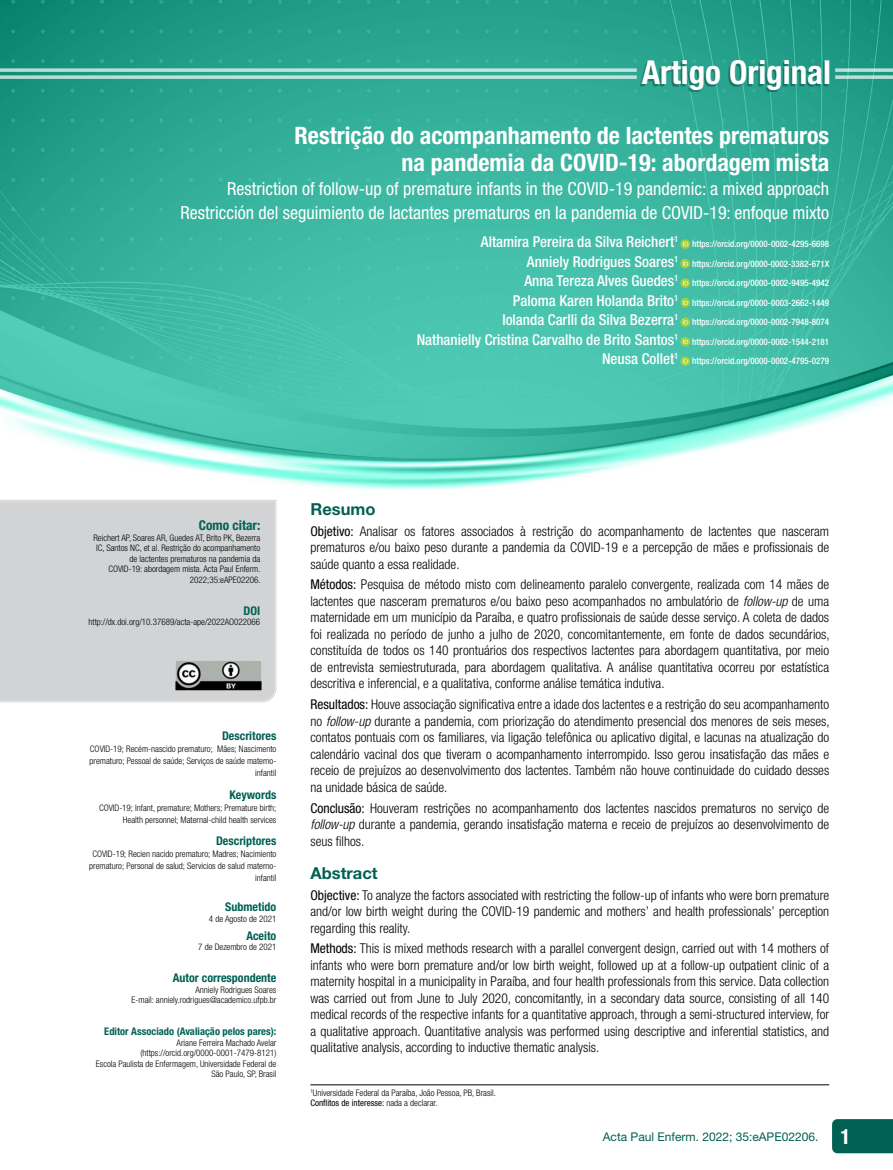
<style>
.page{position:relative;width:893px;height:1170px;background:#fff}
.page>*{position:absolute;margin:0;border:0;box-sizing:border-box;transform-origin:0 0}
.t1{font:700 condensed 33px "Helvetica Neue LT Std";color:#fff}
.t2{font:700 condensed 24px/27px "Helvetica Neue LT Std";color:#fff;text-align:right}
.t3{font:condensed 18px/24px "Helvetica Neue LT Std";color:#fff;text-align:right}
.t4{font:700 16.5px "Helvetica Neue LT Std";color:#006053}
.t5{font:500 condensed 15px "Helvetica Neue LT Std";color:#fff}
.t6{font:300 condensed 13.5px/16.5px "Helvetica Neue LT Std";color:#000;text-align:justify}
.t7{font:700 condensed 13.5px "Helvetica Neue LT Std";color:#006053}
.t8{font:700 condensed 12px "Helvetica Neue LT Std";color:#006053}
.t9{font:12px "Helvetica Neue LT Std";color:#006053}
.t10{font:700 condensed 10.5px "Helvetica Neue LT Std";color:#006053}
.t11{font:300 condensed 9px/10.5px "Helvetica Neue LT Std";color:#000;text-align:right}
.t12{font:500 condensed 9px "Helvetica Neue LT Std";color:#fff}
.s1{font-weight:400}
.s2{font-style:italic}
.s3{font-weight:700;font-stretch:condensed;font-size:21px;color:#fff}
</style>
<div class="page">
<div style="left:832px;top:1119px;width:61px;height:34px;background:#006053"></div>
<img style="left:0;top:0;width:893px;height:490px">
<svg style="left:835px;top:75px;width:58px;height:4px"></svg>
<svg style="left:835px;top:68px;width:58px;height:4px"></svg>
<svg style="left:0;top:500px;width:277px;height:203px;background:#e1e3e3"></svg>
<div style="left:0;top:501px;width:275px;height:199px;background:#d1d3d4"></div>
<img style="left:175px;top:660px;width:86px;height:30px">
<svg style="left:680px;top:239px;width:10px;height:10px"></svg>
<svg style="left:683px;top:241px;width:5px;height:5px"></svg>
<svg style="left:680px;top:259px;width:10px;height:9px"></svg>
<svg style="left:683px;top:260px;width:5px;height:6px"></svg>
<svg style="left:680px;top:278px;width:10px;height:10px"></svg>
<svg style="left:683px;top:280px;width:5px;height:5px"></svg>
<svg style="left:680px;top:298px;width:10px;height:9px"></svg>
<svg style="left:683px;top:299px;width:5px;height:6px"></svg>
<svg style="left:680px;top:317px;width:10px;height:10px"></svg>
<svg style="left:683px;top:319px;width:5px;height:5px"></svg>
<svg style="left:680px;top:337px;width:10px;height:9px"></svg>
<svg style="left:683px;top:338px;width:5px;height:6px"></svg>
<svg style="left:680px;top:356px;width:10px;height:10px"></svg>
<svg style="left:683px;top:358px;width:5px;height:5px"></svg>
<hr style="left:310px;top:1084px;width:519px;height:1px;background:#000">
<div style="left:640px;top:62px;width:187px;height:30px;background:#000;opacity:.3"></div>
<svg style="left:0;top:75px;width:637px;height:4px;background:#aadad2"></svg>
<svg style="left:0;top:68px;width:637px;height:4px;background:#aadad1"></svg>
<h1 class="t1" style="left:642px;top:52px;width:191px">Artigo Original</h1>
<h2 class="t2" style="left:295px;top:122px;width:536px">Restrição do acompanhamento de lactentes prematuros na pandemia da COVID-19: abordagem mista</h2>
<h3 class="t3" style="left:180px;top:177px;width:650px">Restriction of follow-up of premature infants in the COVID-19 pandemic: a mixed approach<br>Restricción del seguimiento de lactantes prematuros en la pandemia de COVID-19: enfoque mixto</h3>
<p class="t5" style="left:481px;top:233px;width:199px">Altamira Pereira da Silva Reichert<sup>1</sup></p>
<p class="t12" style="left:692px;top:239px;width:138px">https://orcid.org/0000-0002-4295-6698</p>
<p class="t5" style="left:527px;top:252px;width:153px">Anniely Rodrigues Soares<sup>1</sup></p>
<p class="t12" style="left:692px;top:258px;width:139px">https://orcid.org/0000-0002-3382-671X</p>
<p class="t5" style="left:524px;top:272px;width:156px">Anna Tereza Alves Guedes<sup>1</sup></p>
<p class="t12" style="left:692px;top:278px;width:138px">https://orcid.org/0000-0002-9495-4942</p>
<p class="t5" style="left:513px;top:291px;width:167px">Paloma Karen Holanda Brito<sup>1</sup></p>
<p class="t12" style="left:692px;top:297px;width:138px">https://orcid.org/0000-0003-2662-1449</p>
<p class="t5" style="left:502px;top:311px;width:178px">Iolanda Carlli da Silva Bezerra<sup>1</sup></p>
<p class="t12" style="left:692px;top:317px;width:138px">https://orcid.org/0000-0002-7948-8074</p>
<p class="t5" style="left:417px;top:330px;width:263px">Nathanielly Cristina Carvalho de Brito Santos<sup>1</sup></p>
<p class="t12" style="left:692px;top:336px;width:138px">https://orcid.org/0000-0002-1544-2181</p>
<p class="t5" style="left:602px;top:350px;width:78px">Neusa Collet<sup>1</sup></p>
<p class="t12" style="left:692px;top:356px;width:138px">https://orcid.org/0000-0002-4795-0279</p>
<p class="t7" style="left:199px;top:517px;width:63px">Como citar:</p>
<p class="t11" style="left:93px;top:532px;width:169px">Reichert AP, Soares AR, Guedes AT, Brito PK, Bezerra IC, Santos NC, et al. Restrição do acompanhamento de lactentes prematuros na pandemia da<br>COVID-19: abordagem mista. Acta Paul Enferm.<br>2022;35:eAPE02206.</p>
<p class="t8" style="left:244px;top:603px;width:18px">DOI</p>
<p class="t11" style="left:88px;top:617px;width:173px">http://dx.doi.org/10.37689/acta-ape/2022AO022066</p>
<p class="t8" style="left:222px;top:728px;width:56px">Descritores</p>
<p class="t11" style="left:89px;top:743px;width:188px;line-height:12px">COVID-19; Recém-nascido prematuro; Mães; Nascimento prematuro; Pessoal de saúde; Serviços de saúde materno&shy;infantil</p>
<p class="t8" style="left:230px;top:787px;width:48px">Keywords</p>
<p class="t11" style="left:99px;top:801px;width:179px;line-height:12px">COVID-19; Infant, premature; Mothers; Premature birth;<br>Health personnel; Maternal-child health services</p>
<p class="t8" style="left:216px;top:833px;width:62px">Descriptores</p>
<p class="t11" style="left:89px;top:847px;width:189px;line-height:12px">COVID-19; Recien nacido prematuro; Madres; Nacimiento prematuro; Personal de salud; Servicios de salud materno&shy;infantil</p>
<p class="t8" style="left:225px;top:899px;width:53px">Submetido</p>
<p class="t11" style="left:209px;top:913px;width:69px">4 de Agosto de 2021</p>
<p class="t8" style="left:246px;top:928px;width:31px">Aceito</p>
<p class="t11" style="left:198px;top:941px;width:80px">7 de Dezembro de 2021</p>
<p class="t8" style="left:173px;top:970px;width:105px">Autor correspondente</p>
<p class="t11" style="left:132px;top:984px;width:146px">Anniely Rodrigues Soares<br>E-mail: anniely.rodrigues@academico.ufpb.br</p>
<p class="t10" style="left:104px;top:1025px;width:174px">Editor Associado (Avaliação pelos pares):</p>
<p class="t11" style="left:96px;top:1037px;width:182px">Ariane Ferreira Machado Avelar (https://orcid.org/0000-0001-7479-8121)<br>Escola Paulista de Enfermagem, Universidade Federal de São Paulo, SP, Brasil</p>
<p class="t4" style="left:310px;top:498px;width:67px">Resumo</p>
<p class="t6" style="left:310px;top:522px;width:520px"><span class="s1">Objetivo:</span> Analisar os fatores associados à restrição do acompanhamento de lactentes que nasceram prematuros e/ou baixo peso durante a pandemia da COVID-19 e a percepção de mães e profissionais de saúde quanto a essa realidade.</p>
<p class="t6" style="left:310px;top:576px;width:521px"><span class="s1">Métodos:</span> Pesquisa de método misto com delineamento paralelo convergente, realizada com 14 mães de lactentes que nasceram prematuros e/ou baixo peso acompanhados no ambulatório de <span class="s2">follow-up</span> de uma maternidade em um município da Paraíba, e quatro profissionais de saúde desse serviço. A coleta de dados foi realizada no período de junho a julho de 2020, concomitantemente, em fonte de dados secundários, constituída de todos os 140 prontuários dos respectivos lactentes para abordagem quantitativa, por meio de entrevista semiestruturada, para abordagem qualitativa. A análise quantitativa ocorreu por estatística descritiva e inferencial, e a qualitativa, conforme análise temática indutiva.</p>
<p class="t6" style="left:310px;top:696px;width:521px"><span class="s1">Resultados:</span> Houve associação significativa entre a idade dos lactentes e a restrição do seu acompanhamento no <span class="s2">follow-up</span> durante a pandemia, com priorização do atendimento presencial dos menores de seis meses, contatos pontuais com os familiares, via ligação telefônica ou aplicativo digital, e lacunas na atualização do calendário vacinal dos que tiveram o acompanhamento interrompido. Isso gerou insatisfação das mães e receio de prejuízos ao desenvolvimento dos lactentes. Também não houve continuidade do cuidado desses na unidade básica de saúde.</p>
<p class="t6" style="left:310px;top:799px;width:520px"><span class="s1">Conclusão:</span> Houveram restrições no acompanhamento dos lactentes nascidos prematuros no serviço de <span class="s2">follow-up</span> durante a pandemia, gerando insatisfação materna e receio de prejuízos ao desenvolvimento de seus filhos.</p>
<p class="t4" style="left:310px;top:862px;width:69px">Abstract</p>
<p class="t6" style="left:310px;top:886px;width:520px"><span class="s1">Objective:</span> To analyze the factors associated with restricting the follow-up of infants who were born premature and/or low birth weight during the COVID-19 pandemic and mothers’ and health professionals’ perception regarding this reality.</p>
<p class="t6" style="left:310px;top:940px;width:520px"><span class="s1">Methods:</span> This is mixed methods research with a parallel convergent design, carried out with 14 mothers of infants who were born premature and/or low birth weight, followed up at a follow-up outpatient clinic of a maternity hospital in a municipality in Paraíba, and four health professionals from this service. Data collection was carried out from June to July 2020, concomitantly, in a secondary data source, consisting of all 140 medical records of the respective infants for a quantitative approach, through a semi-structured interview, for a qualitative approach. Quantitative analysis was performed using descriptive and inferential statistics, and qualitative analysis, according to inductive thematic analysis.</p>
<p class="t11" style="left:310px;top:1086px;width:187px;text-align:left"><sup>1</sup>Universidade Federal da Paraíba, João Pessoa, PB, Brasil.<br><span class="s1">Conflitos de interesse:</span> nada a declarar.</p>
<p class="t9" style="left:603px;top:1129px;width:249px">Acta Paul Enferm. 2022; 35:eAPE02206. <span class="s3">1</span></p>
</div>
